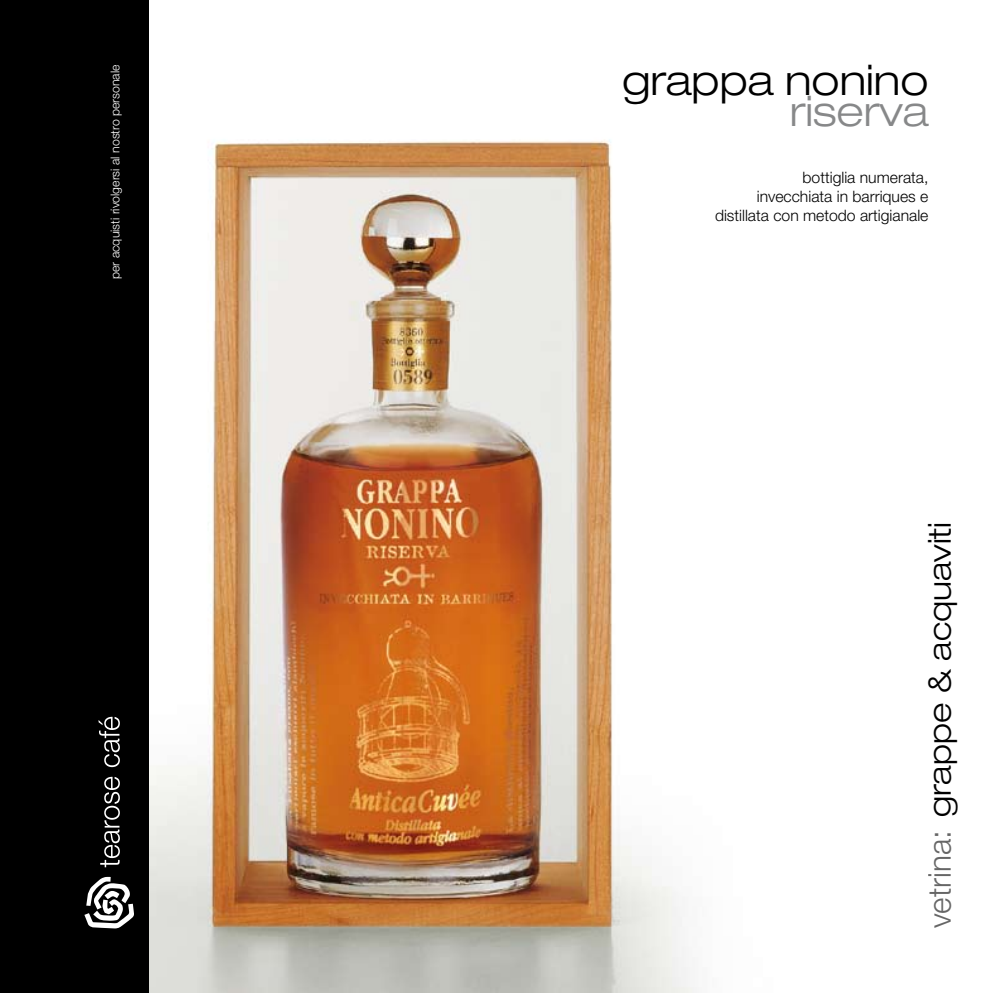
<style>
.page{position:relative;width:993px;height:993px;background:#fff}
.page>*{position:absolute;margin:0;border:0;box-sizing:border-box;transform-origin:0 0}
.t1{font:300 expanded 42px "Helvetica Neue LT Std";color:#000}
.t2{font:300 expanded 42px "Helvetica Neue LT Std";color:#878889}
.t3{font:300 expanded 31.5px "Helvetica Neue LT Std";color:#000}
.t4{font:300 15.75px/18.9px "Helvetica Neue LT Std";color:#000;text-align:right}
.t5{font:300 12.25px "Helvetica Neue LT Std";color:#fff}
.s1{font-stretch:normal}
</style>
<div class="page">
<img style="left:149px;top:139px;width:548px;height:853px">
<div style="left:0;top:0;width:149px;height:992px;background:#000"></div>
<svg style="left:84px;top:876px;width:50px;height:52px"></svg>
<svg style="left:100px;top:776px;width:20px;height:91px"></svg>
<svg style="left:98px;top:716px;width:22px;height:50px"></svg>
<p class="t5" style="left:108px;top:279px;width:216px;rotate:-90deg">per acquisti rivolgersi al nostro personale</p>
<h1 class="t1" style="left:622px;top:54px;width:307px">grappa nonino</h1>
<h1 class="t2" style="left:789px;top:86px;width:140px">riserva</h1>
<p class="t4" style="left:714px;top:167px;width:215px">bottiglia numerata,<br>invecchiata in barriques e distillata con metodo artigianale</p>
<h2 class="t3" style="left:920px;top:928px;width:408px;rotate:-90deg"><span class="s1">vetrina:</span> grappe &amp; acquaviti</h2>
</div>
